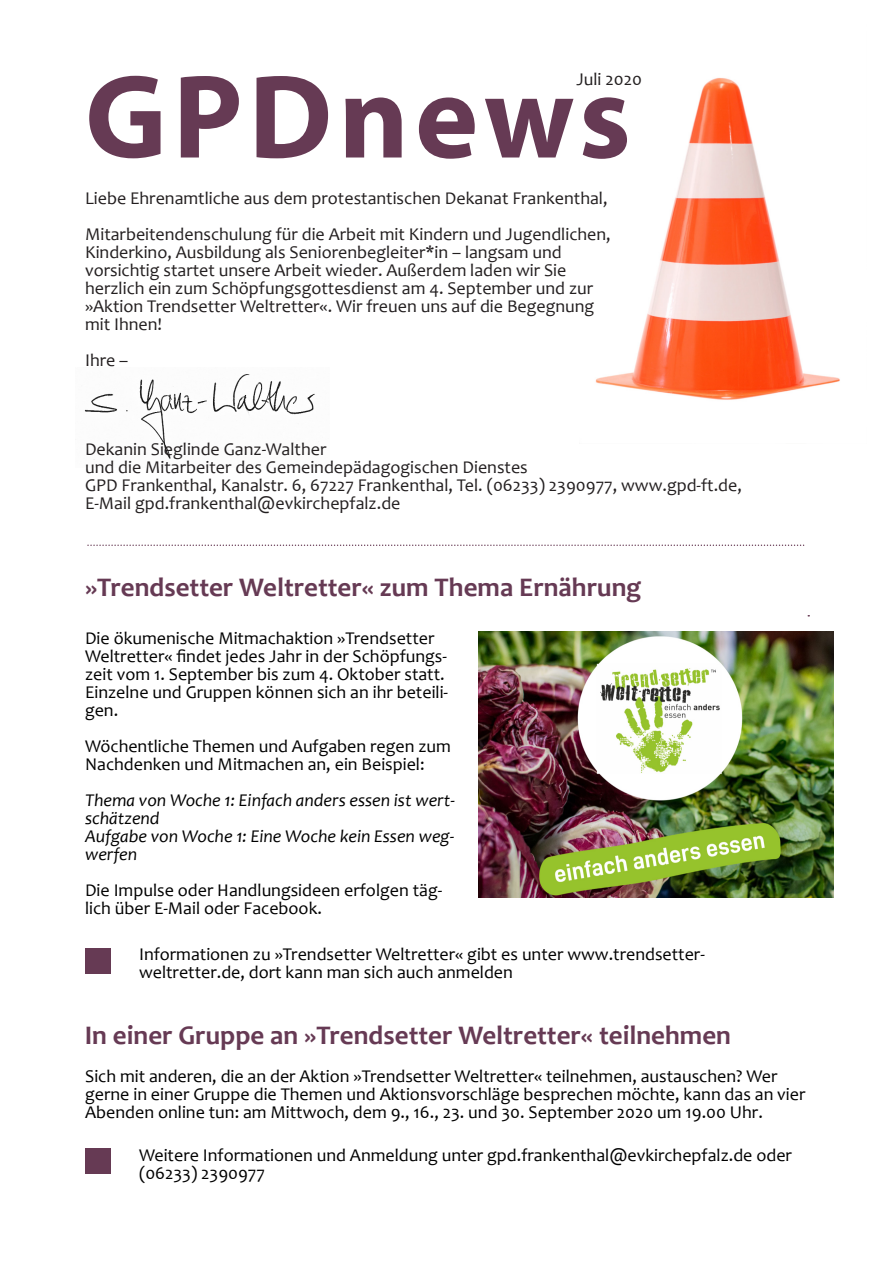
<style>
.page{position:relative;width:893px;height:1263px;background:#fff}
.page>*{position:absolute;margin:0;border:0;box-sizing:border-box;transform-origin:0 0}
.t1{font:700 120px "Myriad Pro";letter-spacing:.05em;color:#663a54}
.t2{font:700 27px "Candara";color:#663a54}
.t3{font:18px/18px "Candara";color:#000}
.t4{font:18px/18px "Candara";color:#231f20}
.t5{font:italic 18px/18px "Candara";color:#000}
</style>
<div class="page">
<img style="left:84px;top:374px;width:231px;height:86px">
<img style="left:595px;top:78px;width:245px;height:322px">
<svg style="left:88px;top:544px;width:717px;height:2px"></svg>
<div style="left:85px;top:948px;width:25px;height:25px;background:#663a54"></div>
<div style="left:85px;top:1148px;width:26px;height:26px;background:#663a54"></div>
<img style="left:479px;top:631px;width:355px;height:267px">
<p class="t4" style="left:576px;top:72px;width:67px">Juli 2020</p>
<h1 class="t1" style="left:85px;top:67px;width:547px">GPDnews</h1>
<p class="t4" style="left:85px;top:182px;width:527px;line-height:36px">Liebe Ehrenamtliche aus dem protestantischen Dekanat Frankenthal,<br>Mitarbeitendenschulung für die Arbeit mit Kindern und Jugendlichen,</p>
<p class="t4" style="left:85px;top:245px;width:511px">Kinderkino, Ausbildung als Seniorenbegleiter*in – langsam und vorsichtig startet unsere Arbeit wieder. Außerdem laden wir Sie herzlich ein zum Schöpfungsgottesdienst am 4. September und zur »Aktion Trendsetter Weltretter«. Wir freuen uns auf die Begegnung mit Ihnen!</p>
<p class="t4" style="left:85px;top:353px;width:45px">Ihre –</p>
<p class="t4" style="left:85px;top:442px;width:658px">Dekanin Sieglinde Ganz-Walther<br>und die Mitarbeiter des Gemeindepädagogischen Dienstes<br>GPD Frankenthal, Kanalstr. 6, 67227 Frankenthal, Tel. (06233) 2390977, www.gpd-ft.de, E-Mail gpd.frankenthal@evkirchepfalz.de</p>
<h2 class="t2" style="left:85px;top:576px;width:558px">»Trendsetter Weltretter« zum Thema Ernährung</h2>
<p class="t3" style="left:85px;top:631px;width:365px">Die ökumenische Mitmachaktion »Trendsetter Weltretter« findet jedes Jahr in der Schöpfungs&shy;zeit vom 1. September bis zum 4. Oktober statt.<br>Einzelne und Gruppen können sich an ihr beteili&shy;gen.</p>
<p class="t3" style="left:85px;top:739px;width:367px">Wöchentliche Themen und Aufgaben regen zum<br>Nachdenken und Mitmachen an, ein Beispiel:</p>
<p class="t5" style="left:85px;top:793px;width:371px">Thema von Woche 1: Einfach anders essen ist wert&shy;schätzend<br>Aufgabe von Woche 1: Eine Woche kein Essen weg&shy;werfen</p>
<p class="t3" style="left:85px;top:883px;width:359px">Die Impulse oder Handlungsideen erfolgen täg&shy;lich über E-Mail oder Facebook.</p>
<p class="t3" style="left:139px;top:947px;width:567px">Informationen zu »Trendsetter Weltretter« gibt es unter www.trendsetter&shy;weltretter.de, dort kann man sich auch anmelden</p>
<h2 class="t2" style="left:85px;top:1024px;width:648px">In einer Gruppe an »Trendsetter Weltretter« teilnehmen</h2>
<p class="t3" style="left:85px;top:1069px;width:722px">Sich mit anderen, die an der Aktion »Trendsetter Weltretter« teilnehmen, austauschen? Wer gerne in einer Gruppe die Themen und Aktionsvorschläge besprechen möchte, kann das an vier<br>Abenden online tun: am Mittwoch, dem 9., 16., 23. und 30. September 2020 um 19.00 Uhr.</p>
<p class="t3" style="left:139px;top:1148px;width:654px">Weitere Informationen und Anmeldung unter gpd.frankenthal@evkirchepfalz.de oder (06233) 2390977</p>
</div>
